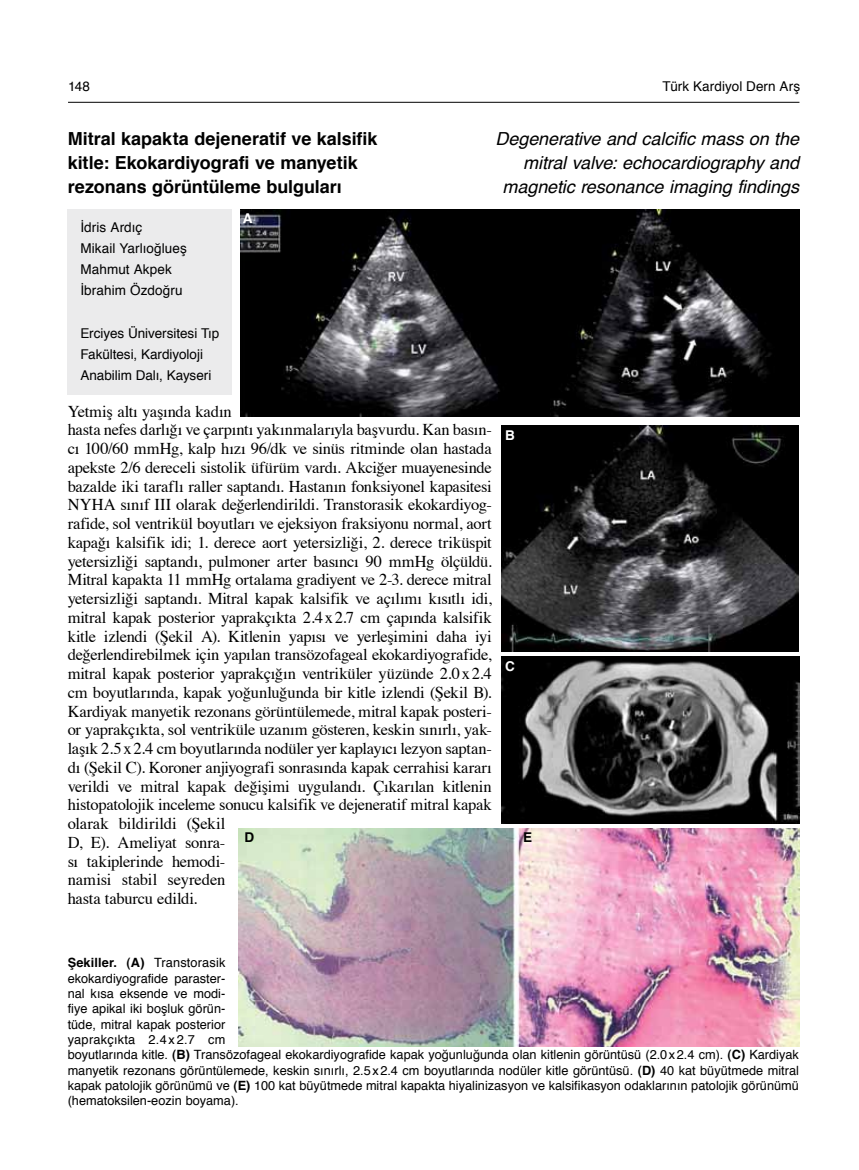
<style>
.page{position:relative;width:859px;height:1170px;background:#fff}
.page>*{position:absolute;margin:0;border:0;box-sizing:border-box;transform-origin:0 0}
.t1{font:italic 18px/24px "Helvetica";letter-spacing:-.005em;color:#000;text-align:right}
.t2{font:700 18px/24px "Helvetica";color:#000}
.t3{font:16.5px/18.8px "Times";letter-spacing:-.015em;color:#000}
.t4{font:13.5px/21px "Helvetica";color:#000}
.t5{font:700 13.5px "Helvetica";color:#fff}
.t6{font:700 13.5px "Helvetica";color:#000}
.t7{font:12.75px/15.3px "Helvetica";color:#000}
.s1{font-weight:700}
</style>
<div class="page">
<hr style="left:68px;top:102px;width:731px;height:1px;background:#000">
<img style="left:501px;top:425px;width:298px;height:226px">
<img style="left:502px;top:656px;width:297px;height:167px">
<img style="left:238px;top:828px;width:561px;height:218px">
<div style="left:68px;top:209px;width:164px;height:185px;background:#ebebec"></div>
<img style="left:240px;top:209px;width:559px;height:208px">
<p class="t4" style="left:68px;top:76px;width:23px">148</p>
<p class="t4" style="left:663px;top:76px;width:139px">Türk Kardiyol Dern Arş</p>
<p class="t2" style="left:68px;top:127px;width:311px">Mitral kapakta dejeneratif ve kalsifik kitle: Ekokardiyografi ve manyetik rezonans görüntüleme bulguları</p>
<p class="t1" style="left:495px;top:127px;width:305px">Degenerative and calcific mass on the mitral valve: echocardiography and magnetic resonance imaging findings</p>
<p class="t4" style="left:80px;top:217px;width:108px">İdris Ardıç<br>Mikail Yarlıoğlueş<br>Mahmut Akpek<br>İbrahim Özdoğru</p>
<p class="t4" style="left:80px;top:322px;width:140px">Erciyes Üniversitesi Tıp<br>Fakültesi, Kardiyoloji<br>Anabilim Dalı, Kayseri</p>
<p class="t5" style="left:243px;top:207px;width:11px">A</p>
<p class="t3" style="left:68px;top:400px;width:426px">Yetmiş altı yaşında kadın<br>hasta nefes darlığı ve çarpıntı yakınmalarıyla başvurdu. Kan basın&shy;cı 100/60 mmHg, kalp hızı 96/dk ve sinüs ritminde olan hastada apekste 2/6 dereceli sistolik üfürüm vardı. Akciğer muayenesinde bazalde iki taraflı raller saptandı. Hastanın fonksiyonel kapasitesi NYHA sınıf III olarak değerlendirildi. Transtorasik ekokardiyog&shy;rafide, sol ventrikül boyutları ve ejeksiyon fraksiyonu normal, aort kapağı kalsifik idi; 1. derece aort yetersizliği, 2. derece triküspit yetersizliği saptandı, pulmoner arter basıncı 90 mmHg ölçüldü.<br>Mitral kapakta 11 mmHg ortalama gradiyent ve 2-3. derece mitral yetersizliği saptandı. Mitral kapak kalsifik ve açılımı kısıtlı idi, mitral kapak posterior yaprakçıkta 2.4x2.7 cm çapında kalsifik kitle izlendi (Şekil A). Kitlenin yapısı ve yerleşimini daha iyi değerlendirebilmek için yapılan transözofageal ekokardiyografide, mitral kapak posterior yaprakçığın ventriküler yüzünde 2.0x2.4 cm boyutlarında, kapak yoğunluğunda bir kitle izlendi (Şekil B).<br>Kardiyak manyetik rezonans görüntülemede, mitral kapak posteri&shy;or yaprakçıkta, sol ventriküle uzanım gösteren, keskin sınırlı, yak&shy;laşık 2.5x2.4 cm boyutlarında nodüler yer kaplayıcı lezyon saptan&shy;dı (Şekil C). Koroner anjiyografi sonrasında kapak cerrahisi kararı verildi ve mitral kapak değişimi uygulandı. Çıkarılan kitlenin histopatolojik inceleme sonucu kalsifik ve dejeneratif mitral kapak olarak bildirildi (Şekil<br>D, E). Ameliyat sonra-<br>sı takiplerinde hemodi-<br>namisi stabil seyreden<br>hasta taburcu edildi.</p>
<p class="t5" style="left:505px;top:424px;width:11px">B</p>
<p class="t5" style="left:505px;top:655px;width:11px">C</p>
<p class="t6" style="left:244px;top:826px;width:11px">D</p>
<p class="t6" style="left:523px;top:826px;width:11px">E</p>
<p class="t7" style="left:68px;top:955px;width:733px"><span class="s1">Şekiller. (A)</span> Transtorasik<br>ekokardiyografide paraster-<br>nal kısa eksende ve modi-<br>fiye apikal iki boşluk görün-<br>tüde, mitral kapak posterior<br>yaprakçıkta 2.4 x 2.7 cm<br>boyutlarında kitle. <span class="s1">(B)</span> Transözofageal ekokardiyografide kapak yoğunluğunda olan kitlenin görüntüsü (2.0x2.4 cm). <span class="s1">(C)</span> Kardiyak manyetik rezonans görüntülemede, keskin sınırlı, 2.5x2.4 cm boyutlarında nodüler kitle görüntüsü. <span class="s1">(D)</span> 40 kat büyütmede mitral kapak patolojik görünümü ve <span class="s1">(E)</span> 100 kat büyütmede mitral kapakta hiyalinizasyon ve kalsifikasyon odaklarının patolojik görünümü (hematoksilen-eozin boyama).</p>
</div>
